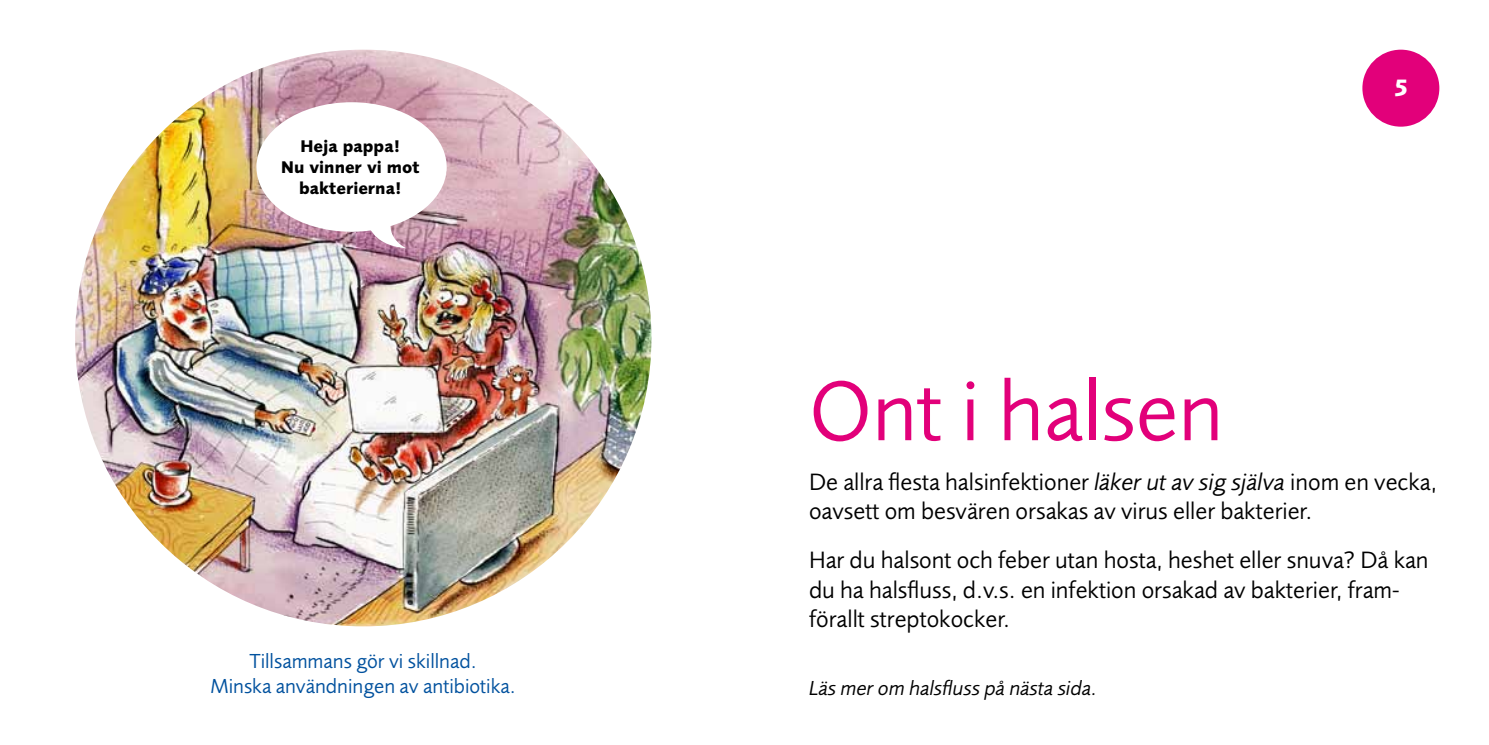
<style>
.page{position:relative;width:1489px;height:745px;background:#fff}
.page>*{position:absolute;margin:0;border:0;box-sizing:border-box;transform-origin:0 0}
.t1{font:87.5px "Foundry Sans";color:#e2007a}
.t2{font:24.5px/29.4px "Foundry Sans";color:#000}
.t3{font:700 24.5px "Foundry Sans";color:#fff}
.t4{font:21px/25.2px "Foundry Sans";color:#00519e;text-align:center}
.t5{font:italic 21px "Foundry Sans";color:#000}
.t6{font:700 17.5px/21px "Foundry Sans";color:#000;text-align:center}
.s1{font-style:italic}
</style>
<div class="page">
<img style="left:75px;top:50px;width:576px;height:576px;border-radius:288px">
<div style="left:256px;top:102px;width:190px;height:129px;background:#fff;border-radius:50%"></div>
<svg style="left:367px;top:219px;width:39px;height:29px"></svg>
<div style="left:1362px;top:50px;width:77px;height:77px;background:#e2007a;border-radius:50%"></div>
<p class="t6" style="left:281px;top:136px;width:140px">Heja pappa!<br>Nu vinner vi mot bakterierna!</p>
<p class="t4" style="left:210px;top:648px;width:307px">Tillsammans gör vi skillnad.<br>Minska användningen av antibiotika.</p>
<p class="t3" style="left:1393px;top:73px;width:17px">5</p>
<h1 class="t1" style="left:809px;top:360px;width:416px">Ont i halsen</h1>
<p class="t2" style="left:809px;top:466px;width:629px">De allra flesta halsinfektioner <span class="s1">läker ut av sig själva</span> inom en vecka, oavsett om besvären orsakas av virus eller bakterier.</p>
<p class="t2" style="left:809px;top:545px;width:621px">Har du halsont och feber utan hosta, heshet eller snuva? Då kan du ha halsfluss, d.v.s. en infektion orsakad av bakterier, fram&shy;förallt streptokocker.</p>
<p class="t5" style="left:809px;top:675px;width:290px">Läs mer om halsfluss på nästa sida.</p>
</div>
